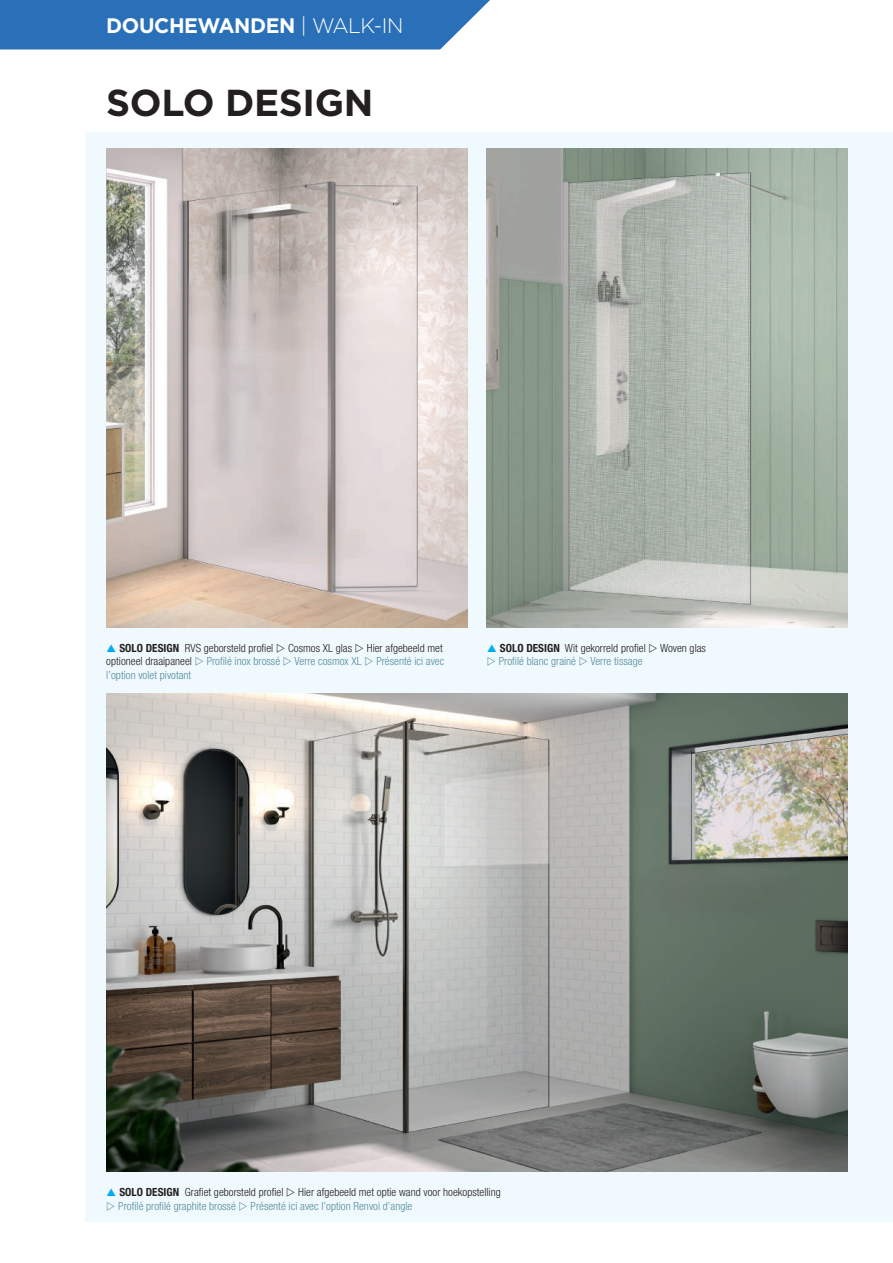
<style>
.page{position:relative;width:893px;height:1263px;background:#fff}
.page>*{position:absolute;margin:0;border:0;box-sizing:border-box;transform-origin:0 0}
.t1{font:700 37.5px "Gotham";letter-spacing:-.01em;color:#231f20}
.t2{font:700 21px "Gotham";letter-spacing:-.02em;color:#fff}
.t3{font:300 condensed 11.25px "Helvetica Neue LT Std";letter-spacing:.005em;color:#231f20}
.t4{font:300 condensed 11.25px "Helvetica Neue LT Std";letter-spacing:.005em;color:#548c9e}
.s1{font-weight:300}
.s2{font-weight:700}
</style>
<div class="page">
<svg style="left:0;top:0;width:490px;height:50px;background:#3678bc"></svg>
<div style="left:85px;top:132px;width:808px;height:1089px;background:#f0f9fd"></div>
<img style="left:486px;top:148px;width:361px;height:479px">
<img style="left:106px;top:148px;width:362px;height:479px">
<img style="left:106px;top:693px;width:741px;height:479px">
<h2 class="t2" style="left:106px;top:12px;width:299px">DOUCHEWANDEN <span class="s1">| WALK-IN</span></h2>
<h1 class="t1" style="left:106px;top:77px;width:269px">SOLO DESIGN</h1>
<p class="t3" style="left:119px;top:641px;width:155px"><span class="s2">SOLO DESIGN</span> RVS geborsteld profiel</p>
<p class="t3" style="left:288px;top:641px;width:65px">Cosmos XL glas</p>
<p class="t3" style="left:367px;top:641px;width:77px">Hier afgebeeld met</p>
<p class="t3" style="left:106px;top:655px;width:87px">optioneel draaipaneel</p>
<p class="t4" style="left:207px;top:655px;width:75px">Profilé inox brossé</p>
<p class="t4" style="left:294px;top:655px;width:69px">Verre cosmox XL</p>
<p class="t4" style="left:376px;top:655px;width:69px">Présenté ici avec</p>
<p class="t4" style="left:106px;top:668px;width:87px">l’option volet pivotant</p>
<p class="t3" style="left:500px;top:641px;width:147px"><span class="s2">SOLO DESIGN</span> Wit gekorreld profiel</p>
<p class="t3" style="left:660px;top:641px;width:47px">Woven glas</p>
<p class="t4" style="left:499px;top:655px;width:79px">Profilé blanc grainé</p>
<p class="t4" style="left:590px;top:655px;width:54px">Verre tissage</p>
<p class="t3" style="left:119px;top:1186px;width:166px"><span class="s2">SOLO DESIGN</span> Grafiet geborsteld profiel</p>
<p class="t3" style="left:298px;top:1186px;width:204px">Hier afgebeeld met optie wand voor hoekopstelling</p>
<p class="t4" style="left:118px;top:1199px;width:119px">Profilé profilé graphite brossé</p>
<p class="t4" style="left:251px;top:1199px;width:163px">Présenté ici avec l’option Renvoi d’angle</p>
</div>
